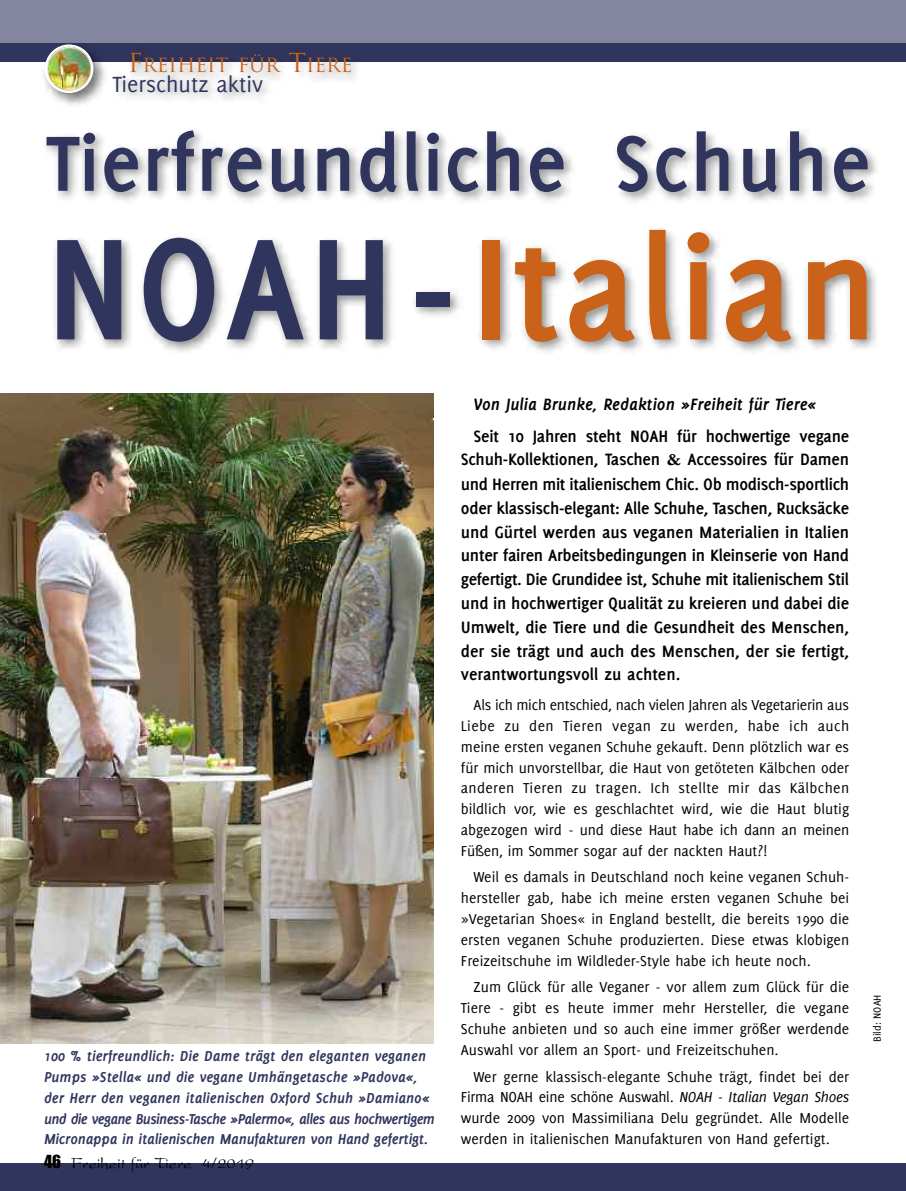
<style>
.page{position:relative;width:906px;height:1191px;background:#fff}
.page>*{position:absolute;margin:0;border:0;box-sizing:border-box;transform-origin:0 0}
.t1{font:700 157.5px "Delicious";letter-spacing:.02em;color:#cb621a}
.t2{font:700 85.5px "Delicious";letter-spacing:.015em;color:#30355d}
.t3{font:24px "Delicious";color:#30355d}
.t4{font:19.2px "Trajan";color:#cb621a}
.t5{font:700 18px/23.9px "Delicious";color:#000;text-align:justify}
.t6{font:italic 700 18px "Delicious";color:#000}
.t7{font:16.5px "President";color:#000}
.t8{font:15.75px/20.9px "Delicious";color:#000;text-align:justify}
.t9{font:italic 700 15.75px/20.9px "Delicious";color:#30355d}
.t10{font:11.25px "Delicious";color:#000}
.s1{font-size:25.5px}
.s2{color:#30355d}
.s3{font-family:"Impact"}
.s4{font-family:"Garamond"}
.s5{font-style:italic}
</style>
<div class="page">
<div style="left:0;top:1163px;width:906px;height:28px;background:#30355d"></div>
<div style="left:0;top:0;width:906px;height:44px;background:#83869e"></div>
<div style="left:0;top:43px;width:906px;height:18px;background:#30355d"></div>
<img style="left:38px;top:61px;width:26px;height:41px">
<svg style="left:45px;top:45px;width:19px;height:48px"></svg>
<img style="left:64px;top:44px;width:78px;height:60px">
<img style="left:102px;top:61px;width:597px;height:43px">
<img style="left:45px;top:104px;width:832px;height:248px">
<img style="left:0;top:393px;width:434px;height:650px">
<p class="t4" style="left:128px;top:54px;width:226px"><span class="s1">F</span>REIHEIT FÜR <span class="s1">T</span>IERE</p>
<h3 class="t3" style="left:112px;top:75px;width:152px">Tierschutz aktiv</h3>
<h2 class="t2" style="left:46px;top:131px;width:826px">Tierfreundliche Schuhe</h2>
<h1 class="t1" style="left:46px;top:230px;width:834px"><span class="s2">NOAH-</span>Italian</h1>
<p class="t9" style="left:44px;top:1046px;width:392px">100 % tierfreundlich: Die Dame trägt den eleganten veganen Pumps »Stella« und die vegane Umhängetasche »Padova«, der Herr den veganen italienischen Oxford Schuh »Damiano« und die vegane Business-Tasche »Palermo«, alles aus hochwertigem Micronappa in italienischen Manufakturen von Hand gefertigt.</p>
<p class="t7" style="left:44px;top:1158px;width:212px"><span class="s3">46</span> Freiheit für Tiere 4/2019</p>
<p class="t6" style="left:473px;top:398px;width:344px">Von Julia Brunke, Redaktion »Freiheit für Tiere«</p>
<p class="t5" style="left:461px;top:425px;width:390px;text-indent:13px">Seit 10 Jahren steht NOAH für hochwertige vegane Schuh-Kollektionen, Taschen <span class="s4">&amp;</span> Accessoires für Damen und Herren mit italienischem Chic. Ob modisch-sportlich oder klassisch-elegant: Alle Schuhe, Taschen, Rucksäcke und Gürtel werden aus veganen Materialien in Italien unter fairen Arbeitsbedingungen in Kleinserie von Hand gefertigt. Die Grundidee ist, Schuhe mit italienischem Stil und in hochwertiger Qualität zu kreieren und dabei die Umwelt, die Tiere und die Gesundheit des Menschen, der sie trägt und auch des Menschen, der sie fertigt, verantwortungsvoll zu achten.</p>
<p class="t8" style="left:461px;top:695px;width:390px;text-indent:13px">Als ich mich entschied, nach vielen Jahren als Vegetarierin aus Liebe zu den Tieren vegan zu werden, habe ich auch meine ersten veganen Schuhe gekauft. Denn plötzlich war es für mich unvorstellbar, die Haut von getöteten Kälbchen oder anderen Tieren zu tragen. Ich stellte mir das Kälbchen bildlich vor, wie es geschlachtet wird, wie die Haut blutig abgezogen wird - und diese Haut habe ich dann an meinen Füßen, im Sommer sogar auf der nackten Haut?!</p>
<p class="t8" style="left:461px;top:868px;width:390px;text-indent:13px">Weil es damals in Deutschland noch keine veganen Schuh&shy;hersteller gab, habe ich meine ersten veganen Schuhe bei »Vegetarian Shoes« in England bestellt, die bereits 1990 die ersten veganen Schuhe produzierten. Diese etwas klobigen Freizeitschuhe im Wildleder-Style habe ich heute noch.</p>
<p class="t8" style="left:461px;top:978px;width:390px;text-indent:13px">Zum Glück für alle Veganer - vor allem zum Glück für die Tiere - gibt es heute immer mehr Hersteller, die vegane Schuhe anbieten und so auch eine immer größer werdende Auswahl vor allem an Sport- und Freizeitschuhen.</p>
<p class="t8" style="left:461px;top:1067px;width:390px;text-indent:13px">Wer gerne klassisch-elegante Schuhe trägt, findet bei der Firma NOAH eine schöne Auswahl. <span class="s5">NOAH - Italian Vegan Shoes </span>wurde 2009 von Massimiliana Delu gegründet. Alle Modelle werden in italienischen Manufakturen von Hand gefertigt.</p>
<p class="t10" style="left:873px;top:1042px;width:49px;rotate:-90deg">Bild: NOAH</p>
</div>
